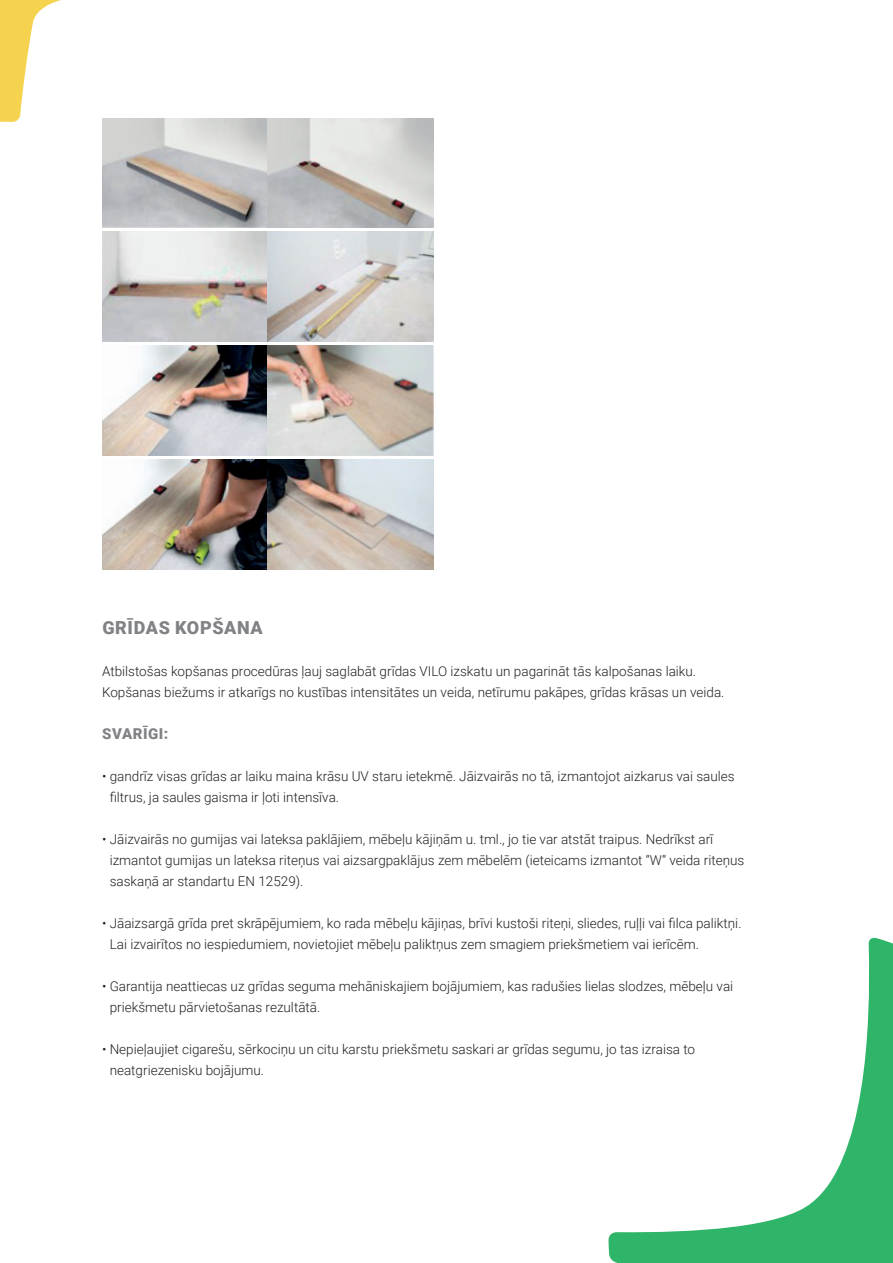
<style>
.page{position:relative;width:893px;height:1263px;background:#fff}
.page>*{position:absolute;margin:0;border:0;box-sizing:border-box;transform-origin:0 0}
.t1{font:900 18px "Roboto";letter-spacing:.035em;color:#808285}
.t2{font:900 15px "Roboto";letter-spacing:.035em;color:#808285}
.t3{font:300 13.5px/21px "Roboto";color:#231f20}
</style>
<div class="page">
<svg style="left:0;top:0;width:61px;height:122px"></svg>
<svg style="left:608px;top:937px;width:285px;height:326px"></svg>
<img style="left:102px;top:118px;width:331px;height:109px">
<img style="left:102px;top:346px;width:331px;height:109px">
<img style="left:102px;top:232px;width:331px;height:109px">
<img style="left:102px;top:460px;width:331px;height:109px">
<h1 class="t1" style="left:102px;top:615px;width:162px">GRĪDAS KOPŠANA</h1>
<p class="t3" style="left:102px;top:660px;width:624px">Atbilstošas kopšanas procedūras ļauj saglabāt grīdas VILO izskatu un pagarināt tās kalpošanas laiku.<br>Kopšanas biežums ir atkarīgs no kustības intensitātes un veida, netīrumu pakāpes, grīdas krāsas un veida.</p>
<p class="t2" style="left:102px;top:723px;width:67px">SVARĪGI:</p>
<p class="t3" style="left:110px;top:765px;width:627px;text-indent:-8px">• gandrīz visas grīdas ar laiku maina krāsu UV staru ietekmē. Jāizvairās no tā, izmantojot aizkarus vai saules filtrus, ja saules gaisma ir ļoti intensīva.</p>
<p class="t3" style="left:110px;top:828px;width:636px;text-indent:-8px">• Jāizvairās no gumijas vai lateksa paklājiem, mēbeļu kājiņām u. tml., jo tie var atstāt traipus. Nedrīkst arī izmantot gumijas un lateksa riteņus vai aizsargpaklājus zem mēbelēm (ieteicams izmantot “W” veida riteņus saskaņā ar standartu EN 12529).</p>
<p class="t3" style="left:110px;top:912px;width:633px;text-indent:-8px">• Jāaizsargā grīda pret skrāpējumiem, ko rada mēbeļu kājiņas, brīvi kustoši riteņi, sliedes, ruļļi vai filca paliktņi.<br>Lai izvairītos no iespiedumiem, novietojiet mēbeļu paliktņus zem smagiem priekšmetiem vai ierīcēm.</p>
<p class="t3" style="left:110px;top:975px;width:625px;text-indent:-8px">• Garantija neattiecas uz grīdas seguma mehāniskajiem bojājumiem, kas radušies lielas slodzes, mēbeļu vai priekšmetu pārvietošanas rezultātā.</p>
<p class="t3" style="left:110px;top:1038px;width:587px;text-indent:-8px">• Nepieļaujiet cigarešu, sērkociņu un citu karstu priekšmetu saskari ar grīdas segumu, jo tas izraisa to neatgriezenisku bojājumu.</p>
</div>
